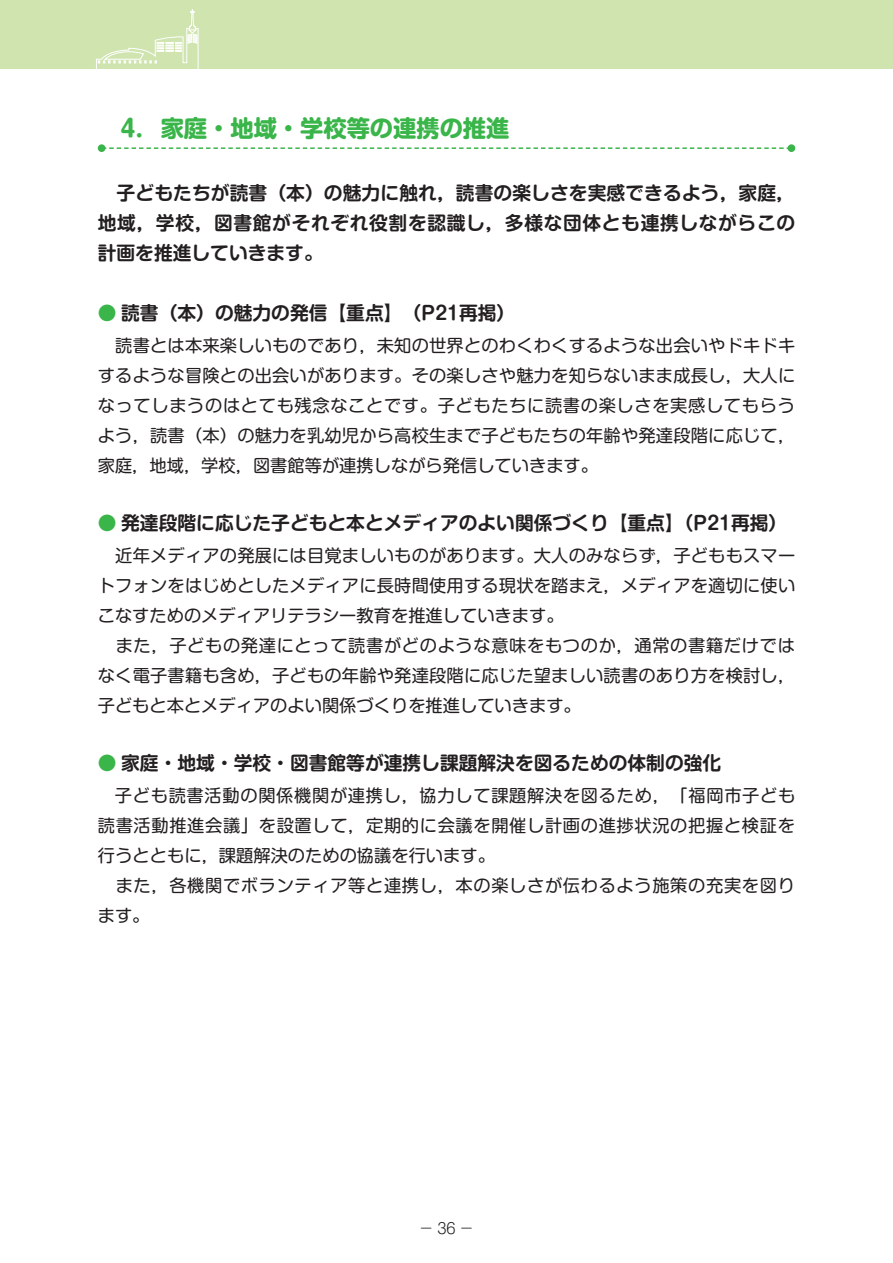
<style>
.page{position:relative;width:893px;height:1263px;background:#fff}
.page>*{position:absolute;margin:0;border:0;box-sizing:border-box;transform-origin:0 0}
.t1{font:700 23.25px "Shin M Go Pro";color:#3ab54a}
.t2{font:700 18.75px/30px "Shin M Go Pro De";color:#231f20;text-align:justify}
.t3{font:17.25px/30px "Shin M Go Pro";letter-spacing:.01em;color:#231f20;text-align:justify}
.t4{font:17.25px/30px "Shin M Go Pro";letter-spacing:.035em;color:#231f20}
.t5{font:300 14.85px "Shin M Go Pro";color:#231f20}
.s1{color:#3ab54a}
</style>
<div class="page">
<svg style="left:105px;top:147px;width:683px;height:2px"></svg>
<div style="left:98px;top:144px;width:7px;height:8px;background:#3ab54a;border-radius:50%"></div>
<div style="left:788px;top:144px;width:7px;height:8px;background:#3ab54a;border-radius:50%"></div>
<div style="left:0;top:0;width:893px;height:68px;background:#cfe4ae"></div>
<svg style="left:96px;top:9px;width:103px;height:60px"></svg>
<h1 class="t1" style="left:120px;top:109px;width:390px">4. 家庭・地域・学校等の連携の推進</h1>
<p class="t2" style="left:98px;top:176px;width:699px">　子どもたちが読書（本）の魅力に触れ，読書の楽しさを実感できるよう，家庭，地域，学校，図書館がそれぞれ役割を認識し，多様な団体とも連携しながらこの計画を推進していきます。</p>
<p class="t2" style="left:98px;top:296px;width:419px"><span class="s1">●</span> 読書（本）の魅力の発信【重点】（P21再掲）</p>
<p class="t3" style="left:98px;top:328px;width:699px">　読書とは本来楽しいものであり，未知の世界とのわくわくするような出会いやドキドキするような冒険との出会いがあります。その楽しさや魅力を知らないまま成長し，大人になってしまうのはとても残念なことです。子どもたちに読書の楽しさを実感してもらうよう，読書（本）の魅力を乳幼児から高校生まで子どもたちの年齢や発達段階に応じて，家庭，地域，学校，図書館等が連携しながら発信していきます。</p>
<p class="t2" style="left:98px;top:506px;width:691px"><span class="s1">●</span> 発達段階に応じた子どもと本とメディアのよい関係づくり【重点】（P21再掲）</p>
<p class="t3" style="left:98px;top:538px;width:699px;text-align:left">　近年メディアの発展には目覚ましいものがあります。大人のみならず，子どももスマートフォンをはじめとしたメディアに長時間使用する現状を踏まえ，メディアを適切に使いこなすためのメディアリテラシー教育を推進していきます。<br>　また，子どもの発達にとって読書がどのような意味をもつのか，通常の書籍だけではなく電子書籍も含め，子どもの年齢や発達段階に応じた望ましい読書のあり方を検討し，子どもと本とメディアのよい関係づくりを推進していきます。</p>
<p class="t2" style="left:98px;top:746px;width:625px"><span class="s1">●</span> 家庭・地域・学校・図書館等が連携し課題解決を図るための体制の強化</p>
<p class="t4" style="left:98px;top:778px;width:699px;text-indent:17px">子ども読書活動の関係機関が連携し，協力して課題解決を図るため，「福岡市子ども読書活動推進会議」を設置して，定期的に会議を開催し計画の進捗状況の把握と検証を行うとともに，課題解決のための協議を行います。<br>　また，各機関でボランティア等と連携し，本の楽しさが伝わるよう施策の充実を図ります。</p>
<p class="t5" style="left:419px;top:1216px;width:57px">−36−</p>
</div>
